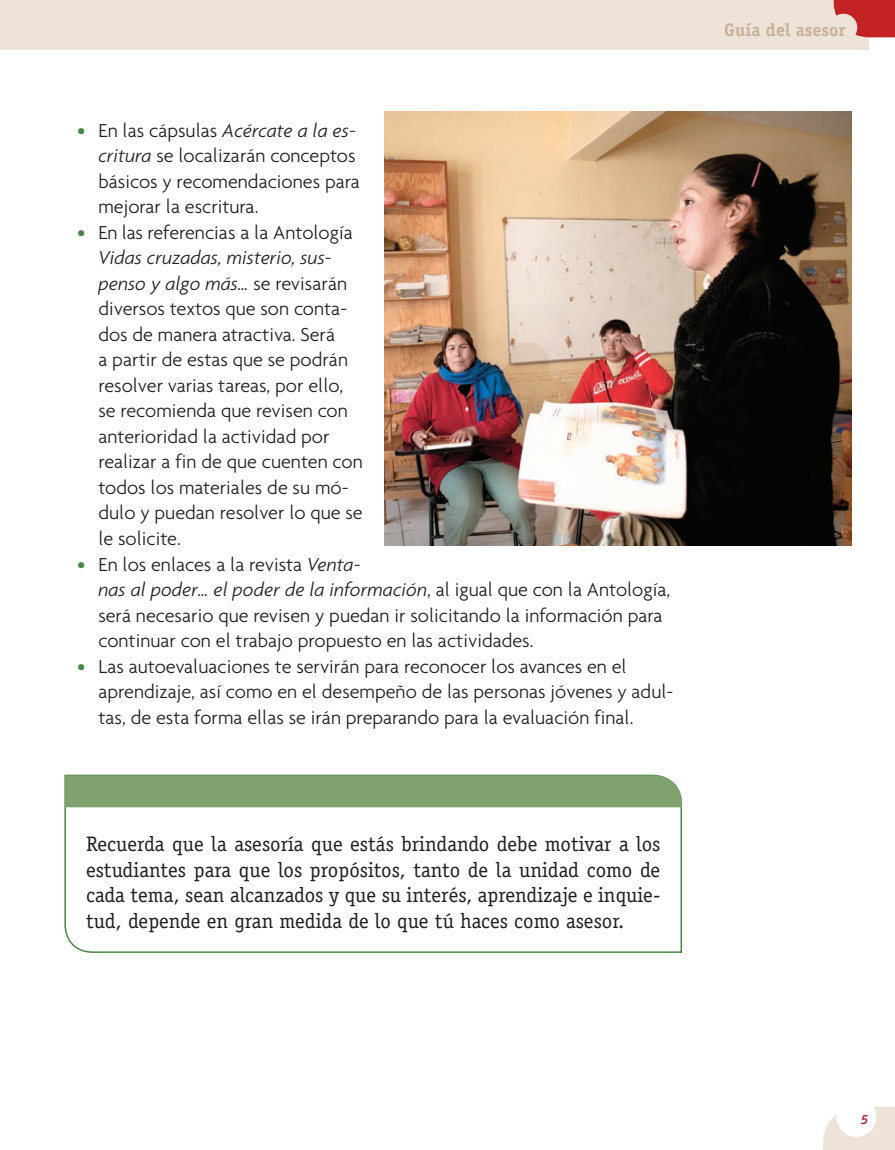
<style>
.page{position:relative;width:895px;height:1150px;background:#fff}
.page>*{position:absolute;margin:0;border:0;box-sizing:border-box;transform-origin:0 0}
.t1{font:21px/25.5px "Officina Serif";color:#231f20;text-align:justify}
.t2{font:300 20.25px/25.5px "Agenda";color:#231f20}
.t3{font:700 18px "Officina Serif";color:#cab098}
.t4{font:italic 700 13.5px "Officina Serif";color:#b1243e}
.s1{font-weight:500;font-size:21px;color:#498844}
.s2{font-style:italic}
</style>
<div class="page">
<div style="left:0;top:0;width:868px;height:49px;background:#ede3d9"></div>
<img style="left:384px;top:111px;width:467px;height:434px">
<svg style="left:64px;top:774px;width:618px;height:179px"></svg>
<div style="left:65px;top:775px;width:617px;height:32px;background:#7fa16e"></div>
<svg style="left:833px;top:0;width:62px;height:37px"></svg>
<svg style="left:823px;top:1106px;width:72px;height:44px"></svg>
<p class="t2" style="left:98px;top:117px;width:263px;text-indent:-21px"><span class="s1">•</span> En las cápsulas <span class="s2">Acércate a la es&shy;critura</span> se localizarán conceptos básicos y recomendaciones para mejorar la escritura.</p>
<p class="t2" style="left:98px;top:219px;width:266px;text-indent:-21px"><span class="s1">•</span> En las referencias a la Antología<br><span class="s2">Vidas cruzadas, misterio, sus&shy;penso y algo más…</span> se revisarán diversos textos que son conta&shy;dos de manera atractiva. Será<br>a partir de estas que se podrán resolver varias tareas, por ello, se recomienda que revisen con anterioridad la actividad por realizar a fin de que cuenten con todos los materiales de su mó&shy;dulo y puedan resolver lo que se le solicite.</p>
<p class="t2" style="left:98px;top:551px;width:573px;text-indent:-21px"><span class="s1">•</span> En los enlaces a la revista <span class="s2">Venta-<br>nas al poder… el poder de la información</span>, al igual que con la Antología, será necesario que revisen y puedan ir solicitando la información para continuar con el trabajo propuesto en las actividades.</p>
<p class="t2" style="left:98px;top:653px;width:576px;text-indent:-21px"><span class="s1">•</span> Las autoevaluaciones te servirán para reconocer los avances en el aprendizaje, así como en el desempeño de las personas jóvenes y adul&shy;tas, de esta forma ellas se irán preparando para la evaluación final.</p>
<p class="t1" style="left:86px;top:831px;width:575px">Recuerda que la asesoría que estás brindando debe motivar a los estudiantes para que los propósitos, tanto de la unidad como de cada tema, sean alcanzados y que su interés, aprendizaje e inquie&shy;tud, depende en gran medida de lo que tú haces como asesor.</p>
<p class="t3" style="left:724px;top:18px;width:123px">Guía del asesor</p>
<p class="t4" style="left:860px;top:1111px;width:9px">5</p>
</div>
